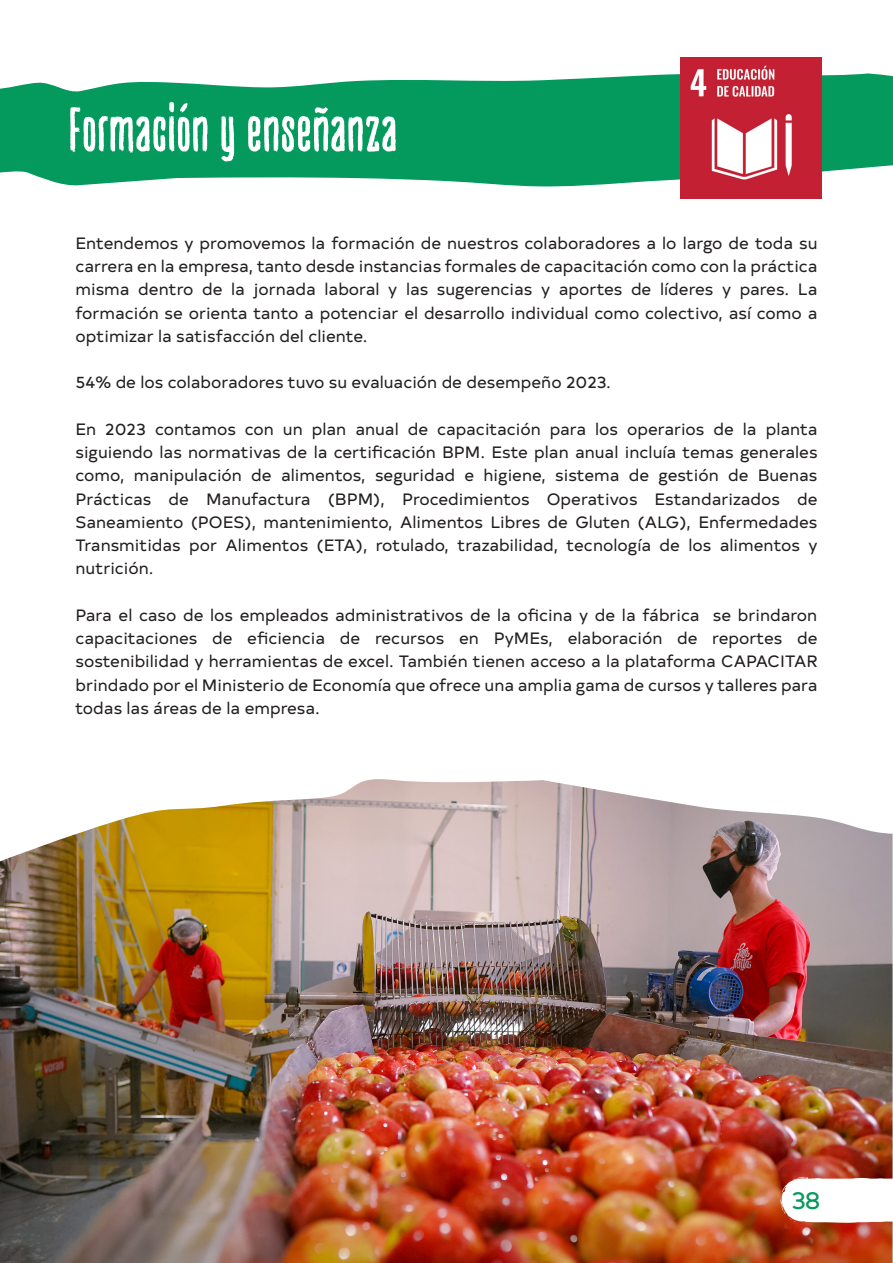
<style>
.page{position:relative;width:893px;height:1263px;background:#fff}
.page>*{position:absolute;margin:0;border:0;box-sizing:border-box;transform-origin:0 0}
.t1{font:500 60px "Pura Font";letter-spacing:.025em;color:#fff}
.t2{font:24.45px "Typold";color:#049a5e}
.t3{font:16.5px/23.2px "Typold";color:#231f20;text-align:justify}
</style>
<div class="page">
<img style="left:0;top:779px;width:892px;height:484px">
<svg style="left:0;top:73px;width:892px;height:114px;background:#27a874"></svg>
<img style="left:680px;top:58px;width:141px;height:141px">
<svg style="left:780px;top:1177px;width:112px;height:46px"></svg>
<h1 class="t1" style="left:70px;top:92px;width:329px">Formación y enseñanza</h1>
<p class="t3" style="left:75px;top:230px;width:743px">Entendemos y promovemos la formación de nuestros colaboradores a lo largo de toda su carrera en la empresa, tanto desde instancias formales de capacitación como con la práctica misma dentro de la jornada laboral y las sugerencias y aportes de líderes y pares. La formación se orienta tanto a potenciar el desarrollo individual como colectivo, así como a optimizar la satisfacción del cliente.</p>
<p class="t3" style="left:75px;top:370px;width:537px">54% de los colaboradores tuvo su evaluación de desempeño 2023.</p>
<p class="t3" style="left:75px;top:416px;width:743px">En 2023 contamos con un plan anual de capacitación para los operarios de la planta siguiendo las normativas de la certificación BPM. Este plan anual incluía temas generales como, manipulación de alimentos, seguridad e higiene, sistema de gestión de Buenas Prácticas de Manufactura (BPM), Procedimientos Operativos Estandarizados de Saneamiento (POES), mantenimiento, Alimentos Libres de Gluten (ALG), Enfermedades Transmitidas por Alimentos (ETA), rotulado, trazabilidad, tecnología de los alimentos y nutrición.</p>
<p class="t3" style="left:75px;top:602px;width:743px">Para el caso de los empleados administrativos de la oficina y de la fábrica se brindaron capacitaciones de eficiencia de recursos en PyMEs, elaboración de reportes de sostenibilidad y herramientas de excel. También tienen acceso a la plataforma CAPACITAR brindado por el Ministerio de Economía que ofrece una amplia gama de cursos y talleres para todas las áreas de la empresa.</p>
<h2 class="t2" style="left:791px;top:1181px;width:31px">38</h2>
</div>
